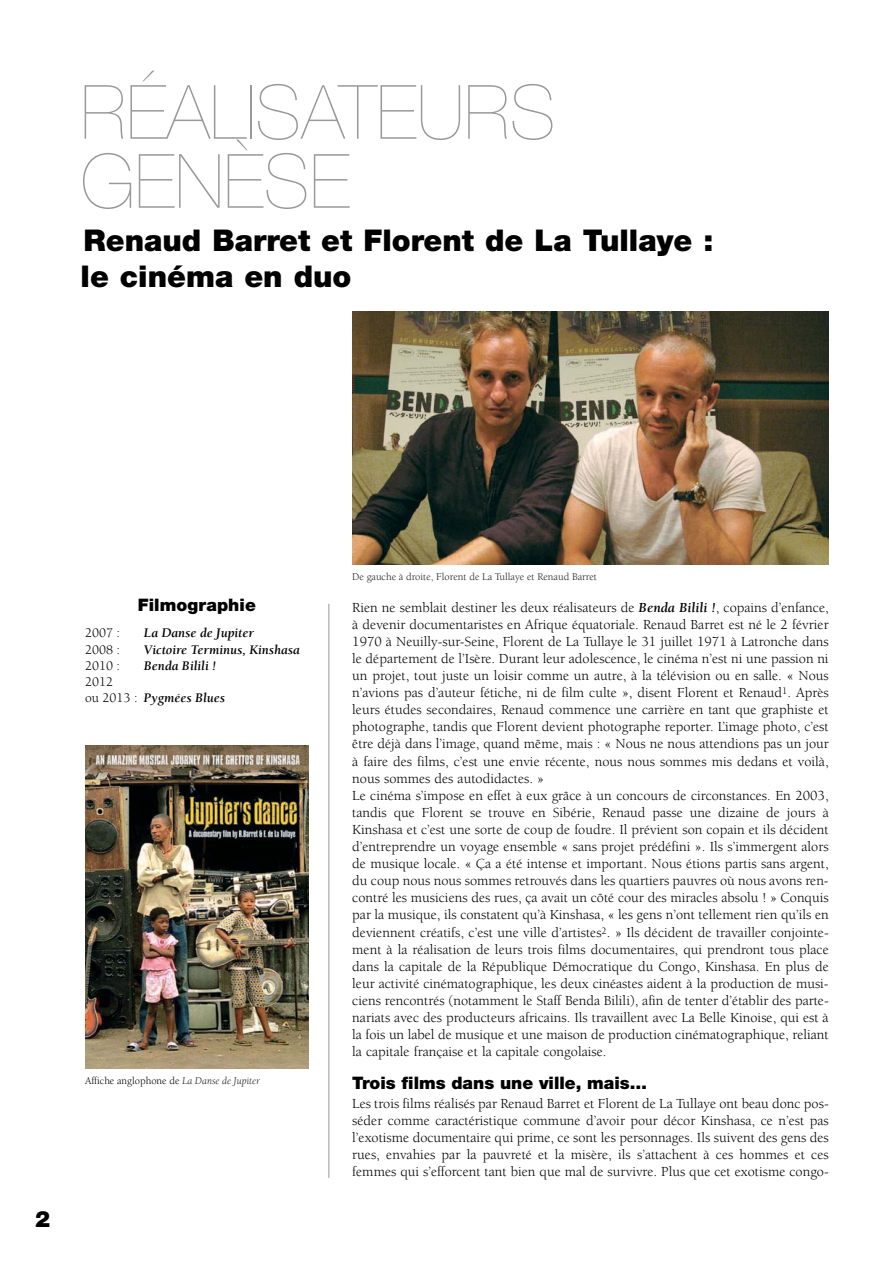
<style>
.page{position:relative;width:893px;height:1263px;background:#fff}
.page>*{position:absolute;margin:0;border:0;box-sizing:border-box;transform-origin:0 0}
.t1{font:200 75px/69px "Helvetica Neue";color:#999}
.t2{font:900 30px/36px "Helvetica Neue";color:#000}
.t3{font:900 22.5px "Helvetica Neue";color:#000}
.t4{font:900 17.25px "Helvetica Neue";color:#000}
.t5{font:14.25px/17.1px "Berkeley";color:#000}
.t6{font:italic 700 13.5px/16.2px "Berkeley";color:#000}
.t7{font:13.5px "Berkeley";color:#000}
.t8{font:10.5px "Berkeley";color:#231f20}
.t9{font:10.5px "Berkeley";color:#000}
.s1{font-weight:400;font-style:normal}
.s2{font-style:italic;color:#231f20}
.s3{font-weight:700;font-style:italic}
</style>
<div class="page">
<img style="left:352px;top:311px;width:476px;height:254px">
<hr style="left:328px;top:604px;width:1px;height:574px;background:#999">
<img style="left:85px;top:746px;width:223px;height:322px">
<h1 class="t1" style="left:81px;top:84px;width:477px">RÉALISATEURS<br>GENÈSE</h1>
<h2 class="t2" style="left:81px;top:225px;width:634px">Renaud Barret et Florent de La Tullaye : le cinéma en duo</h2>
<p class="t4" style="left:138px;top:599px;width:120px">Filmographie</p>
<p class="t7" style="left:85px;top:628px;width:36px">2007 :</p>
<p class="t6" style="left:144px;top:626px;width:111px">La Danse de Jupiter</p>
<p class="t7" style="left:85px;top:644px;width:36px">2008 :</p>
<p class="t6" style="left:144px;top:643px;width:157px">Victoire Terminus, Kinshasa</p>
<p class="t7" style="left:85px;top:660px;width:36px">2010 :</p>
<p class="t6" style="left:144px;top:659px;width:74px">Benda Bilili !</p>
<p class="t6" style="left:85px;top:675px;width:142px"><span class="s1">2012<br>ou 2013 :</span> Pygmées Blues</p>
<p class="t9" style="left:85px;top:1077px;width:176px">Affiche anglophone de <span class="s2">La Danse de Jupiter</span></p>
<h3 class="t3" style="left:35px;top:1211px;width:17px">2</h3>
<p class="t8" style="left:352px;top:573px;width:246px">De gauche à droite, Florent de La Tullaye et Renaud Barret</p>
<p class="t5" style="left:352px;top:600px;width:478px">Rien ne semblait destiner les deux réalisateurs de <span class="s3">Benda Bilili !</span>, copains d’enfance, à devenir documentaristes en Afrique équatoriale. Renaud Barret est né le 2 février 1970 à Neuilly-sur-Seine, Florent de La Tullaye le 31 juillet 1971 à Latronche dans le département de l’Isère. Durant leur adolescence, le cinéma n’est ni une passion ni un projet, tout juste un loisir comme un autre, à la télévision ou en salle. « Nous n’avions pas d’auteur fétiche, ni de film culte », disent Florent et Renaud<sup>1</sup>. Après leurs études secondaires, Renaud commence une carrière en tant que graphiste et photographe, tandis que Florent devient photographe reporter. L’image photo, c’est être déjà dans l’image, quand même, mais : « Nous ne nous attendions pas un jour à faire des films, c’est une envie récente, nous nous sommes mis dedans et voilà, nous sommes des autodidactes. »<br>Le cinéma s’impose en effet à eux grâce à un concours de circonstances. En 2003, tandis que Florent se trouve en Sibérie, Renaud passe une dizaine de jours à Kinshasa et c’est une sorte de coup de foudre. Il prévient son copain et ils décident d’entreprendre un voyage ensemble « sans projet prédéfini ». Ils s’immergent alors de musique locale. « Ça a été intense et important. Nous étions partis sans argent, du coup nous nous sommes retrouvés dans les quartiers pauvres où nous avons ren&shy;contré les musiciens des rues, ça avait un côté cour des miracles absolu ! » Conquis par la musique, ils constatent qu’à Kinshasa, « les gens n’ont tellement rien qu’ils en deviennent créatifs, c’est une ville d’artistes<sup>2</sup>. » Ils décident de travailler conjointe&shy;ment à la réalisation de leurs trois films documentaires, qui prendront tous place dans la capitale de la République Démocratique du Congo, Kinshasa. En plus de leur activité cinématographique, les deux cinéastes aident à la production de musi&shy;ciens rencontrés (notamment le Staff Benda Bilili), afin de tenter d’établir des parte&shy;nariats avec des producteurs africains. Ils travaillent avec La Belle Kinoise, qui est à la fois un label de musique et une maison de production cinématographique, reliant la capitale française et la capitale congolaise.</p>
<p class="t4" style="left:352px;top:1077px;width:296px">Trois films dans une ville, mais…</p>
<p class="t5" style="left:352px;top:1096px;width:478px;text-align:justify">Les trois films réalisés par Renaud Barret et Florent de La Tullaye ont beau donc pos&shy;séder comme caractéristique commune d’avoir pour décor Kinshasa, ce n’est pas l’exotisme documentaire qui prime, ce sont les personnages. Ils suivent des gens des rues, envahies par la pauvreté et la misère, ils s’attachent à ces hommes et ces femmes qui s’efforcent tant bien que mal de survivre. Plus que cet exotisme congo-</p>
</div>
